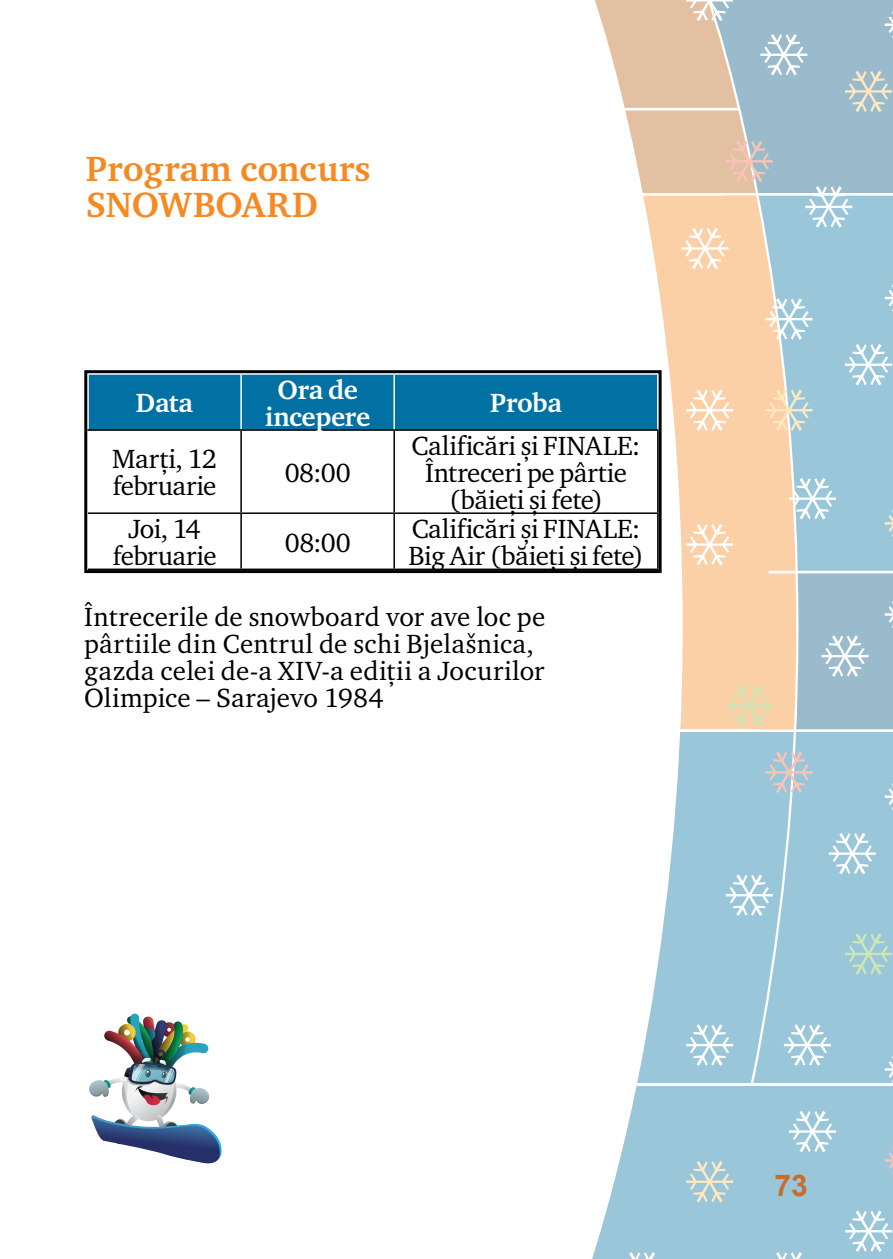
<style>
.page{position:relative;width:893px;height:1259px;background:#fff}
.page>*{position:absolute;margin:0;border:0;box-sizing:border-box;transform-origin:0 0}
.t1{font:700 36px/36px "Charter ITC Pro";letter-spacing:.005em;color:#f68921}
.t2{font:700 30px "Arial";color:#c76d2e}
.t3{font:27px/27px "Charter ITC Pro";color:#000}
.t4{font:700 27px/27px "Charter ITC Pro";letter-spacing:-.01em;color:#fff;text-align:center}
.t5{font:27px/27px "Charter ITC Pro";letter-spacing:-.025em;color:#000;text-align:center}
</style>
<div class="page">
<div style="left:759px;top:557px;width:134px;height:190px;background:#9abbcb"></div>
<div style="left:798px;top:269px;width:95px;height:302px;background:#9ac6da"></div>
<div style="left:683px;top:732px;width:210px;height:527px;background:#9ac6da"></div>
<hr style="left:631px;top:729px;width:262px;height:3px;background:#fff">
<svg style="left:683px;top:269px;width:115px;height:755px;background:#d2ccbd"></svg>
<svg style="left:559px;top:269px;width:124px;height:990px"></svg>
<hr style="left:768px;top:571px;width:125px;height:2px;background:#fff">
<svg style="left:885px;top:776px;width:8px;height:41px"></svg>
<svg style="left:885px;top:601px;width:8px;height:27px"></svg>
<svg style="left:885px;top:502px;width:8px;height:42px"></svg>
<svg style="left:829px;top:833px;width:47px;height:41px"></svg>
<svg style="left:765px;top:751px;width:47px;height:42px;background:#b6c6d1"></svg>
<svg style="left:726px;top:685px;width:47px;height:41px;background:#edd6aa"></svg>
<svg style="left:686px;top:524px;width:47px;height:41px"></svg>
<svg style="left:885px;top:277px;width:8px;height:42px"></svg>
<svg style="left:845px;top:344px;width:47px;height:41px"></svg>
<svg style="left:789px;top:478px;width:47px;height:41px"></svg>
<svg style="left:821px;top:635px;width:47px;height:42px"></svg>
<svg style="left:726px;top:874px;width:47px;height:42px"></svg>
<svg style="left:789px;top:1110px;width:47px;height:42px"></svg>
<svg style="left:765px;top:389px;width:47px;height:42px;background:#d9d4c2"></svg>
<svg style="left:765px;top:298px;width:47px;height:42px"></svg>
<svg style="left:686px;top:389px;width:47px;height:42px"></svg>
<svg style="left:595px;top:0;width:298px;height:269px;background:#c7cac6"></svg>
<svg style="left:885px;top:1139px;width:8px;height:42px"></svg>
<svg style="left:845px;top:933px;width:47px;height:41px;background:#a7cfcf"></svg>
<svg style="left:765px;top:1252px;width:47px;height:7px"></svg>
<svg style="left:845px;top:1210px;width:47px;height:42px"></svg>
<svg style="left:619px;top:1252px;width:47px;height:7px"></svg>
<svg style="left:686px;top:1161px;width:47px;height:41px;background:#b5cfd2"></svg>
<svg style="left:636px;top:1024px;width:257px;height:66px;background:#a8cedf"></svg>
<img style="left:89px;top:1013px;width:133px;height:151px">
<div style="left:89px;top:375px;width:568px;height:54px;background:#0071a2"></div>
<svg style="left:559px;top:431px;width:98px;height:137px"></svg>
<hr style="left:240px;top:375px;width:2px;height:54px;background:#fff">
<hr style="left:394px;top:373px;width:265px;height:2px;background:#fff">
<hr style="left:393px;top:375px;width:2px;height:54px;background:#fff">
<hr style="left:657px;top:375px;width:2px;height:54px;background:#fff">
<hr style="left:241px;top:429px;width:153px;height:2px;background:#000">
<hr style="left:394px;top:429px;width:265px;height:2px;background:#000">
<hr style="left:393px;top:431px;width:2px;height:81px;background:#000">
<hr style="left:241px;top:512px;width:153px;height:2px;background:#000">
<hr style="left:394px;top:512px;width:265px;height:2px;background:#000">
<hr style="left:393px;top:514px;width:2px;height:54px;background:#000">
<hr style="left:87px;top:429px;width:154px;height:2px;background:#000">
<hr style="left:240px;top:431px;width:2px;height:81px;background:#000">
<hr style="left:88px;top:568px;width:153px;height:2px;background:#000">
<hr style="left:241px;top:568px;width:153px;height:2px;background:#000">
<hr style="left:394px;top:568px;width:265px;height:2px;background:#000">
<hr style="left:88px;top:512px;width:153px;height:2px;background:#000">
<hr style="left:240px;top:514px;width:2px;height:54px;background:#000">
<hr style="left:657px;top:431px;width:2px;height:81px;background:#000">
<hr style="left:657px;top:514px;width:2px;height:54px;background:#000">
<div style="left:84px;top:370px;width:578px;height:203px;border:3px solid #000"></div>
<h1 class="t1" style="left:86px;top:150px;width:286px">Program concurs<br>SNOWBOARD</h1>
<p class="t4" style="left:136px;top:389px;width:59px">Data</p>
<p class="t3" style="left:112px;top:445px;width:106px">Marți, 12 februarie</p>
<p class="t4" style="left:265px;top:376px;width:107px">Ora de incepere</p>
<p class="t3" style="left:285px;top:459px;width:68px">08:00</p>
<p class="t4" style="left:490px;top:389px;width:73px">Proba</p>
<p class="t3" style="left:412px;top:432px;width:230px;text-align:center">Calificări și FINALE:<br>Întreceri pe pârtie (băieți și fete)</p>
<p class="t3" style="left:409px;top:515px;width:237px">Calificări și FINALE:<br>Big Air (băieți și fete)</p>
<p class="t3" style="left:84px;top:603px;width:463px">Întrecerile de snowboard vor ave loc pe pârtiile din Centrul de schi Bjelašnica, gazda celei de-a XIV-a ediții a Jocurilor Olimpice – Sarajevo 1984</p>
<p class="t5" style="left:113px;top:515px;width:105px">Joi, 14 februarie</p>
<p class="t3" style="left:285px;top:528px;width:68px">08:00</p>
<p class="t2" style="left:775px;top:1165px;width:35px">73</p>
</div>
